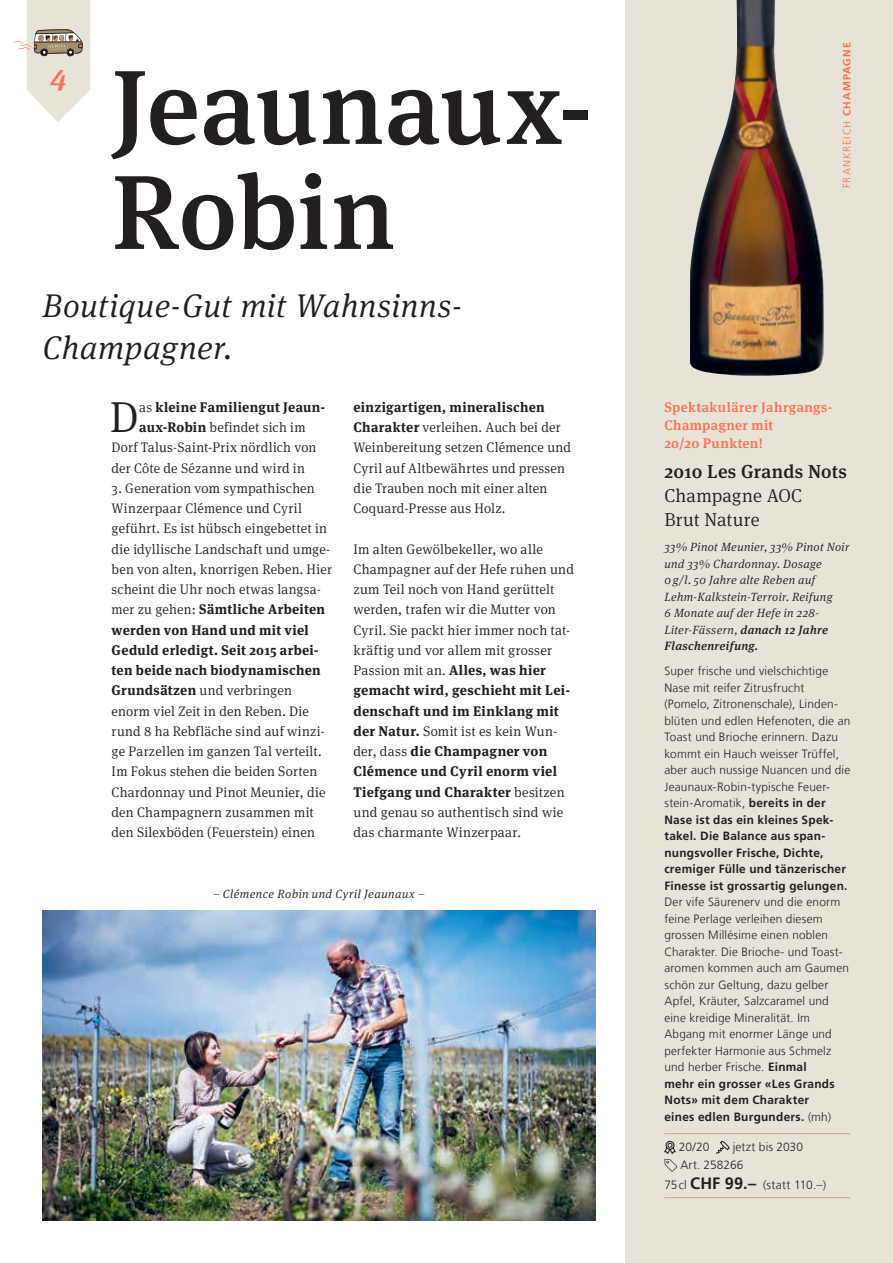
<style>
.page{position:relative;width:893px;height:1263px;background:#fff}
.page>*{position:absolute;margin:0;border:0;box-sizing:border-box;transform-origin:0 0}
.Headline_gross{font:500 105px/105px "Meta Serif Pro";color:#231f20}
.Grundtext_Meta{font:300 43.5px "Meta Serif Pro";color:#231f20}
.Subline_gross{font:italic 300 33px/42px "Meta Serif Pro";letter-spacing:.015em;color:#231f20}
.Subline_gross-2{font:italic 500 30px "Meta Serif Pro";color:#ff6e48}
.Wein_Titel_orange{font:300 18.75px/24px "Meta Serif Pro";letter-spacing:.005em;color:#231f20}
.Grundtext_Meta-2{font:300 13.8px/20.2px "Meta Serif Pro";letter-spacing:.015em;color:#231f20}
.t1{font:500 13.8px/18px "Meta Serif Pro";letter-spacing:.03em;color:#ff6e48}
.Grundtext_Meta-3{font:700 13.8px "Meta Serif Pro";letter-spacing:.02em;color:#231f20}
.Wein_Beschrieb{font:300 12px/16.5px "Frutiger LT Com";letter-spacing:.02em;color:#231f20}
.Wein_Beschrieb-2{font:italic 300 12px/16.5px "Meta Serif Pro";letter-spacing:.025em;color:#231f20}
.Bildlegende{font:italic 300 12px "Meta Serif Pro";letter-spacing:.035em;color:#231f20}
.Wein_Beschrieb-3{font:700 12px "Frutiger LT Com";letter-spacing:.095em;color:#ff6e48}
.Rubriktitel{font:300 10.5px "Frutiger LT Com";letter-spacing:.1em;color:#ff6e48}
.s1{font-weight:300}
.s2{font-weight:700}
.s3{font-weight:500}
.s4{font-weight:700;font-size:16.5px}
</style>
<div class="page">
<img style="left:43px;top:910px;width:552px;height:310px">
<div style="left:625px;top:0;width:268px;height:1263px;background:#e8e3d9"></div>
<hr style="left:664px;top:1133px;width:186px;height:1px;background:#b6a78a">
<hr style="left:664px;top:1197px;width:186px;height:1px;background:#b6a78a">
<svg style="left:716px;top:1140px;width:14px;height:14px"></svg>
<svg style="left:664px;top:1140px;width:13px;height:32px"></svg>
<img style="left:690px;top:0;width:134px;height:376px">
<svg style="left:14px;top:0;width:76px;height:122px"></svg>
<p class="Subline_gross-2" style="left:50px;top:56px;width:18px">4</p>
<p class="Headline_gross" style="left:112px;top:48px;width:482px">Jeaunaux-<br>Robin</p>
<p class="Subline_gross" style="left:43px;top:283px;width:421px">Boutique-Gut mit Wahnsinns-<br>Champagner.</p>
<p class="Grundtext_Meta" style="left:110px;top:386px;width:30px">D</p>
<p class="Grundtext_Meta-3" style="left:139px;top:396px;width:188px"><span class="s1">as</span> kleine Familiengut Jeaun-</p>
<p class="Grundtext_Meta-2" style="left:139px;top:416px;width:168px"><span class="s2">aux-Robin</span> befindet sich im</p>
<p class="Grundtext_Meta-2" style="left:112px;top:437px;width:206px">Dorf Talus-Saint-Prix nördlich von</p>
<p class="Grundtext_Meta-2" style="left:112px;top:457px;width:195px">der Côte de Sézanne und wird in</p>
<p class="Grundtext_Meta-2" style="left:112px;top:477px;width:222px">3. Generation vom sympathischen Winzerpaar Clémence und Cyril geführt. Es ist hübsch eingebettet in die idyllische Landschaft und umge&shy;ben von alten, knorrigen Reben. Hier scheint die Uhr noch etwas langsa&shy;mer zu gehen: <span class="s2">Sämtliche Arbeiten werden von Hand und mit viel Geduld erledigt. Seit 2015 arbei&shy;ten beide nach biodynamischen Grundsätzen</span> und verbringen enorm viel Zeit in den Reben. Die rund 8 ha Rebfläche sind auf winzi&shy;ge Parzellen im ganzen Tal verteilt.<br>Im Fokus stehen die beiden Sorten Chardonnay und Pinot Meunier, die den Champagnern zusammen mit den Silexböden (Feuerstein) einen</p>
<p class="Grundtext_Meta-2" style="left:353px;top:396px;width:219px"><span class="s2">einzigartigen, mineralischen<br>Charakter</span> verleihen. Auch bei der<br>Weinbereitung setzen Clémence und<br>Cyril auf Altbewährtes und pressen die Trauben noch mit einer alten<br>Coquard-Presse aus Holz.</p>
<p class="Grundtext_Meta-2" style="left:353px;top:538px;width:222px">Im alten Gewölbekeller, wo alle<br>Champagner auf der Hefe ruhen und zum Teil noch von Hand gerüttelt werden, trafen wir die Mutter von<br>Cyril. Sie packt hier immer noch tat&shy;kräftig und vor allem mit grosser<br>Passion mit an. <span class="s2">Alles, was hier gemacht wird, geschieht mit Lei&shy;denschaft und im Einklang mit der Natur.</span> Somit ist es kein Wun&shy;der, dass <span class="s2">die Champagner von<br>Clémence und Cyril enorm viel<br>Tiefgang und Charakter</span> besitzen und genau so authentisch sind wie das charmante Winzerpaar.</p>
<p class="Bildlegende" style="left:213px;top:885px;width:214px">– Clémence Robin und Cyril Jeaunaux –</p>
<p class="Rubriktitel" style="left:841px;top:188px;width:147px;rotate:-90deg">FRANKREICH <span class="s2">CHAMPAGNE</span></p>
<p class="Wein_Beschrieb-3" style="left:839px;top:126px;width:85px;rotate:-90deg">CHAMPAGNE</p>
<p class="t1" style="left:664px;top:397px;width:169px">Spektakulärer Jahrgangs-<br>Champagner mit<br>20/20 Punkten!</p>
<p class="Wein_Titel_orange" style="left:664px;top:459px;width:184px"><span class="s3">2010 Les Grands Nots<br></span>Champagne AOC<br>Brut Nature</p>
<p class="Wein_Beschrieb-2" style="left:664px;top:538px;width:186px">33% Pinot Meunier, 33% Pinot Noir und 33% Chardonnay. Dosage<br>0 g/l. 50 Jahre alte Reben auf<br>Lehm-Kalkstein-Terroir. Reifung<br>6 Monate auf der Hefe in 228-<br>Liter-Fässern, <span class="s3">danach 12 Jahre<br>Flaschenreifung.</span></p>
<p class="Wein_Beschrieb" style="left:664px;top:663px;width:188px">Super frische und vielschichtige<br>Nase mit reifer Zitrusfrucht (Pomelo, Zitronenschale), Linden&shy;blüten und edlen Hefenoten, die an<br>Toast und Brioche erinnern. Dazu kommt ein Hauch weisser Trüffel, aber auch nussige Nuancen und die<br>Jeaunaux-Robin-typische Feuer&shy;stein-Aromatik, <span class="s2">bereits in der<br>Nase ist das ein kleines Spek&shy;takel. Die Balance aus span&shy;nungsvoller Frische, Dichte, cremiger Fülle und tänzerischer<br>Finesse ist grossartig gelungen.<br></span>Der vife Säurenerv und die enorm feine Perlage verleihen diesem grossen Millésime einen noblen<br>Charakter. Die Brioche- und Toast&shy;aromen kommen auch am Gaumen schön zur Geltung, dazu gelber<br>Apfel, Kräuter, Salzcaramel und eine kreidige Mineralität. Im<br>Abgang mit enormer Länge und perfekter Harmonie aus Schmelz und herber Frische. <span class="s2">Einmal<br>mehr ein grosser «Les Grands<br>Nots» mit dem Charakter<br>eines edlen Burgunders.</span> (mh)</p>
<p class="Wein_Beschrieb" style="left:679px;top:1139px;width:32px">20/20</p>
<p class="Wein_Beschrieb" style="left:680px;top:1138px;width:124px;line-height:18px;text-indent:52px">jetzt bis 2030<br>Art. 258266</p>
<p class="Wein_Beschrieb" style="left:664px;top:1177px;width:163px">75cl <span class="s4">CHF 99.–</span> (statt 110.–)</p>
</div>
